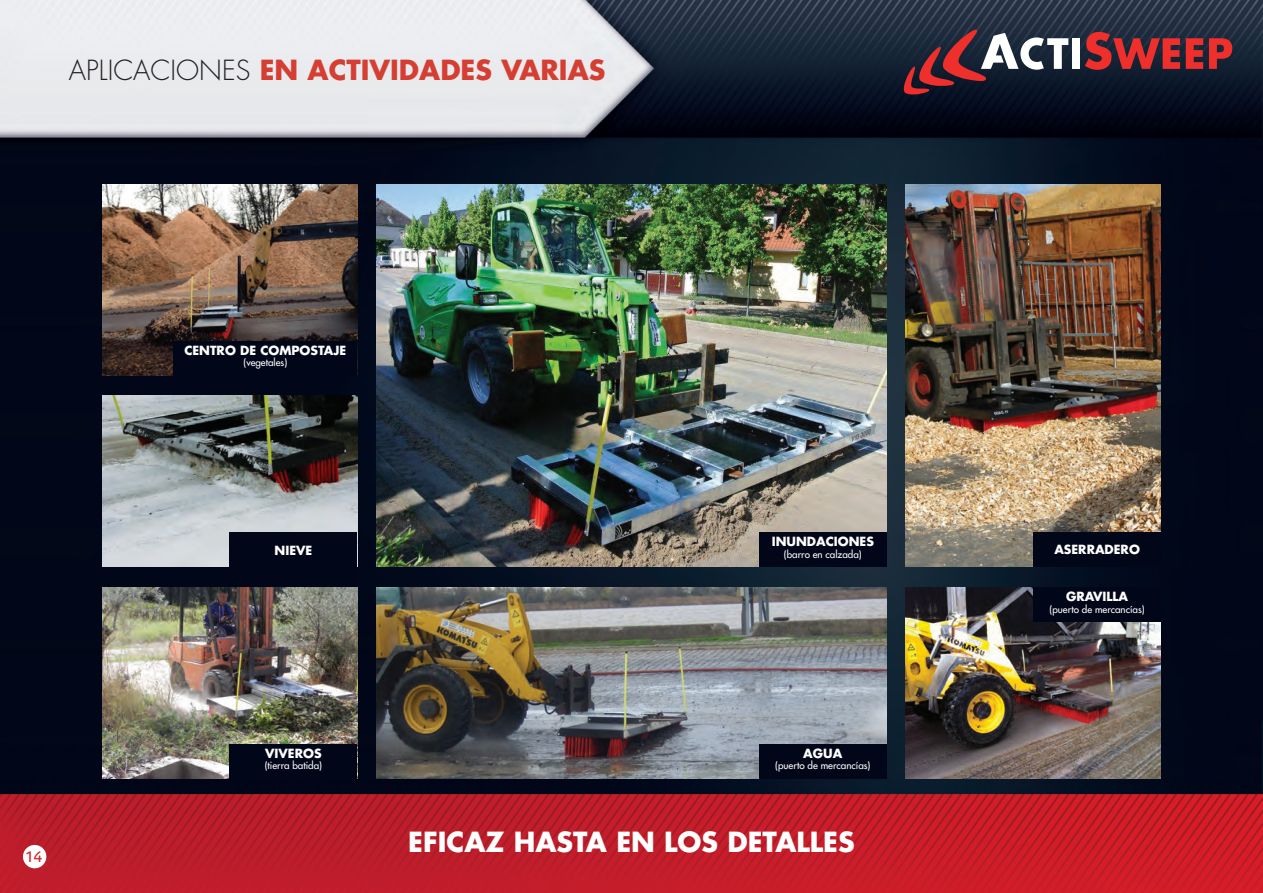
<style>
.page{position:relative;width:1263px;height:893px;background:#fff}
.page>*{position:absolute;margin:0;border:0;box-sizing:border-box;transform-origin:0 0}
.t1{font:700 27px "Futura";color:#d53f33}
.t2{font:700 27px "Futura";color:#fff}
.t3{font:15px "Parisine Plus Ptf";color:#d1232a}
.t4{font:700 12.3px "Futura";color:#fff}
.t5{font:9.9px "Futura";color:#fff}
.s1{font-weight:300;color:#231f20}
</style>
<div class="page">
<img style="left:0;top:0;width:1263px;height:893px">
<svg style="left:904px;top:30px;width:164px;height:64px;background:#53404d"></svg>
<div style="left:1072px;top:38px;width:8px;height:31px;background:#fff"></div>
<svg style="left:1085px;top:32px;width:95px;height:38px;background:#862b32"></svg>
<svg style="left:1186px;top:38px;width:17px;height:31px"></svg>
<svg style="left:1209px;top:38px;width:23px;height:31px"></svg>
<div style="left:23px;top:845px;width:23px;height:23px;background:#fff;border-radius:50%"></div>
<img style="left:906px;top:587px;width:255px;height:191px">
<img style="left:906px;top:184px;width:255px;height:383px">
<img style="left:102px;top:184px;width:255px;height:191px">
<img style="left:102px;top:396px;width:255px;height:171px">
<img style="left:102px;top:587px;width:255px;height:191px">
<img style="left:376px;top:184px;width:511px;height:383px">
<img style="left:376px;top:587px;width:511px;height:191px">
<div style="left:1033px;top:587px;width:128px;height:35px;background:#010719"></div>
<div style="left:1033px;top:532px;width:128px;height:35px;background:#010719"></div>
<div style="left:759px;top:532px;width:128px;height:35px;background:#010719"></div>
<div style="left:759px;top:744px;width:128px;height:34px;background:#010719"></div>
<div style="left:173px;top:341px;width:184px;height:34px;background:#010719"></div>
<div style="left:230px;top:532px;width:127px;height:35px;background:#010719"></div>
<div style="left:230px;top:744px;width:127px;height:34px;background:#010719"></div>
<p class="t1" style="left:69px;top:52px;width:538px"><span class="s1">APLICACIONES</span> EN ACTIVIDADES VARIAS</p>
<h2 class="t3" style="left:25px;top:845px;width:18px">14</h2>
<p class="t4" style="left:184px;top:342px;width:163px">CENTRO DE COMPOSTAJE</p>
<p class="t5" style="left:243px;top:356px;width:45px">(vegetales)</p>
<p class="t4" style="left:275px;top:542px;width:39px">NIEVE</p>
<p class="t4" style="left:772px;top:533px;width:104px">INUNDACIONES</p>
<p class="t5" style="left:784px;top:548px;width:79px">(barro en calzada)</p>
<p class="t4" style="left:265px;top:745px;width:58px">VIVEROS</p>
<p class="t5" style="left:265px;top:759px;width:59px">(tierra batida)</p>
<p class="t4" style="left:803px;top:745px;width:41px">AGUA</p>
<p class="t5" style="left:775px;top:759px;width:97px">(puerto de mercancías)</p>
<p class="t2" style="left:408px;top:824px;width:448px">EFICAZ HASTA EN LOS DETALLES</p>
<p class="t4" style="left:1054px;top:541px;width:87px">ASERRADERO</p>
<p class="t4" style="left:1066px;top:588px;width:64px">GRAVILLA</p>
<p class="t5" style="left:1049px;top:603px;width:97px">(puerto de mercancías)</p>
</div>
